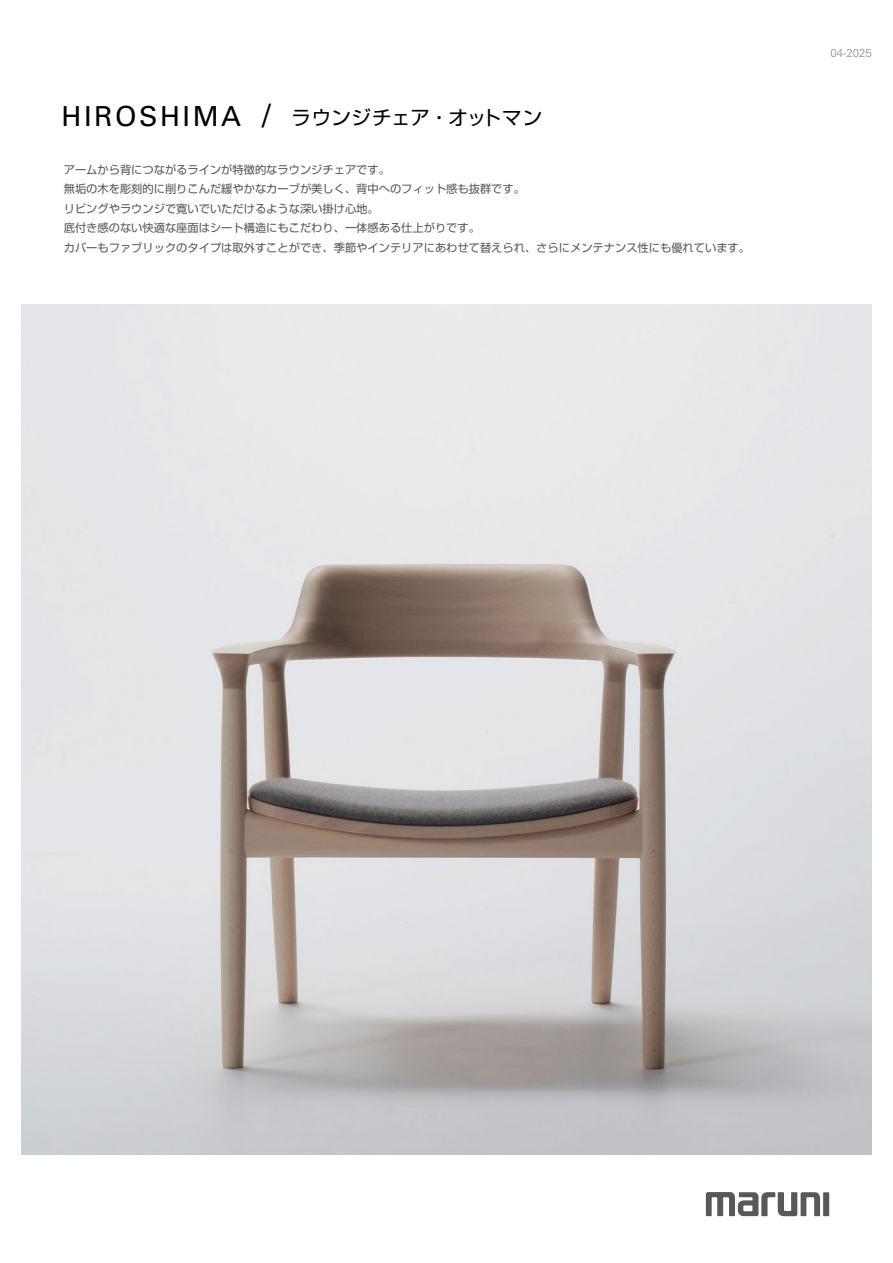
<style>
.page{position:relative;width:893px;height:1263px;background:#fff}
.page>*{position:absolute;margin:0;border:0;box-sizing:border-box;transform-origin:0 0}
.t1{font:32.7px "Univers LT Pro 55 Roman";color:#000}
.t2{font:27.6px "Univers LT Pro 55 Roman";letter-spacing:.09em;color:#000}
.t3{font:19.5px "Shin Go Pro";letter-spacing:.025em;color:#000}
.t4{font:300 11.4px "Univers LT Pro 45";color:#898989}
.t5{font:11.25px/19.5px "Shin Go Pro";color:#595757}
.s1{font-size:11.25px}
</style>
<div class="page">
<img style="left:21px;top:304px;width:851px;height:850px">
<svg style="left:706px;top:1192px;width:123px;height:24px"></svg>
<h1 class="t1" style="left:262px;top:92px;width:11px">/</h1>
<h2 class="t2" style="left:62px;top:98px;width:181px">HIROSHIMA</h2>
<p class="t5" style="left:64px;top:158px;width:688px">アームから背につながるラインが特徴的なラウンジチェアです。<br>無垢の木を彫刻的に削りこんだ緩やかなカーブが美しく、背中へのフィット感も抜群です。<br>リビングやラウンジで寛いでいただけるような深い掛け心地。<br>底付き感のない快適な座面はシート構造にもこだわり、一体感ある仕上がりです。<br>カバーもファブリックのタイプは取外すことができ、季節やインテリアにあわせて替えられ、さらにメンテナンス性にも優れています。</p>
<h3 class="t3" style="left:291px;top:102px;width:252px">ラウンジチェア・オットマン</h3>
<p class="t4" style="left:830px;top:45px;width:43px">04<span class="s1">-</span>2025</p>
</div>
